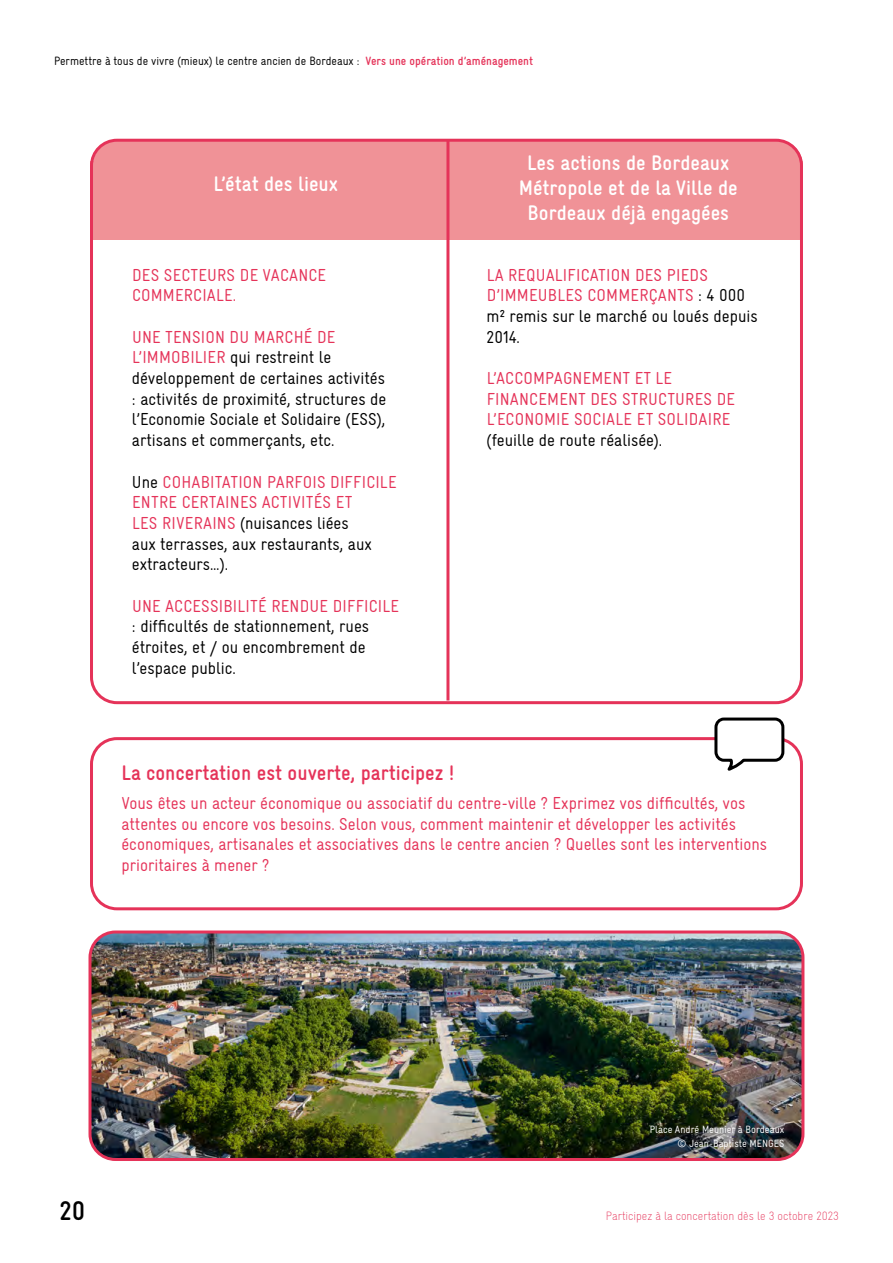
<style>
.page{position:relative;width:893px;height:1263px;background:#fff}
.page>*{position:absolute;margin:0;border:0;box-sizing:border-box;transform-origin:0 0}
.t1{font:700 condensed 27px "Gravur LL";color:#000}
.t2{font:700 condensed 21px/25.2px "Gravur LL";color:#fff;text-align:center}
.t3{font:700 condensed 21px "Gravur LL";color:#e53359}
.t4{font:condensed 17.25px/20.7px "Gravur LL";color:#e53359}
.t5{font:condensed 17.25px/20.7px "Gravur LL";color:#000}
.t6{font:condensed 12px "Gravur LL";color:#000}
.t7{font:300 condensed 12px "Gravur LL";color:#e53359}
.t8{font:condensed 10.5px "Gravur LL";color:#fff}
.s1{font-weight:700;color:#e53359}
.s2{color:#e53359}
.s3{color:#000}
</style>
<div class="page">
<div style="left:90px;top:162px;width:713px;height:78px;background:#f09297"></div>
<div style="left:93px;top:140px;width:710px;height:51px;background:#f09297;border-radius:26px"></div>
<div style="left:90px;top:139px;width:713px;height:565px;border:3px solid #e53359;border-radius:26px"></div>
<hr style="left:446px;top:140px;width:3px;height:560px;background:#e53359">
<div style="left:90px;top:737px;width:713px;height:173px;border:3px solid #e53359;border-radius:26px"></div>
<svg style="left:713px;top:717px;width:73px;height:54px"></svg>
<img style="left:92px;top:934px;width:711px;height:224px">
<div style="left:88px;top:930px;width:716px;height:231px;border:3px solid #e53359;border-radius:26px"></div>
<p class="t6" style="left:54px;top:54px;width:481px">Permettre à tous de vivre (mieux) le centre ancien de Bordeaux : <span class="s1">Vers une opération d’aménagement</span></p>
<p class="t2" style="left:213px;top:170px;width:126px">L’état des lieux</p>
<p class="t4" style="left:132px;top:264px;width:196px">DES SECTEURS DE VACANCE<br>COMMERCIALE.</p>
<p class="t5" style="left:132px;top:326px;width:256px"><span class="s2">UNE TENSION DU MARCHÉ DE L’IMMOBILIER</span> qui restreint le développement de certaines activités : activités de proximité, structures de l’Economie Sociale et Solidaire (ESS), artisans et commerçants, etc.</p>
<p class="t4" style="left:132px;top:471px;width:266px"><span class="s3">Une</span> COHABITATION PARFOIS DIFFICILE<br>ENTRE CERTAINES ACTIVITÉS ET<br>LES RIVERAINS <span class="s3">(nuisances liées<br>aux terrasses, aux restaurants, aux extracteurs…).</span></p>
<p class="t4" style="left:132px;top:595px;width:269px">UNE ACCESSIBILITÉ RENDUE DIFFICILE</p>
<p class="t5" style="left:132px;top:615px;width:239px">: difficultés de stationnement, rues étroites, et / ou encombrement de l’espace public.</p>
<p class="t2" style="left:519px;top:149px;width:220px">Les actions de Bordeaux<br>Métropole et de la Ville de<br>Bordeaux déjà engagées</p>
<p class="t4" style="left:487px;top:264px;width:273px">LA REQUALIFICATION DES PIEDS<br>D’IMMEUBLES COMMERÇANTS <span class="s3">: 4 000 m² remis sur le marché ou loués depuis<br>2014.</span></p>
<p class="t4" style="left:487px;top:367px;width:250px">L’ACCOMPAGNEMENT ET LE<br>FINANCEMENT DES STRUCTURES DE<br>L’ECONOMIE SOCIALE ET SOLIDAIRE</p>
<p class="t5" style="left:487px;top:429px;width:177px">(feuille de route réalisée).</p>
<p class="t3" style="left:121px;top:758px;width:334px">La concertation est ouverte, participez !</p>
<p class="t4" style="left:121px;top:792px;width:647px">Vous êtes un acteur économique ou associatif du centre-ville ? Exprimez vos difficultés, vos attentes ou encore vos besoins. Selon vous, comment maintenir et développer les activités économiques, artisanales et associatives dans le centre ancien ? Quelles sont les interventions prioritaires à mener ?</p>
<p class="t8" style="left:650px;top:1122px;width:136px">Place André Meunier à Bordeaux</p>
<h1 class="t1" style="left:60px;top:1193px;width:27px">20</h1>
<p class="t8" style="left:677px;top:1137px;width:108px">© Jean-Baptiste MENGES</p>
<p class="t7" style="left:606px;top:1209px;width:235px">Participez à la concertation dès le 3 octobre 2023</p>
</div>
